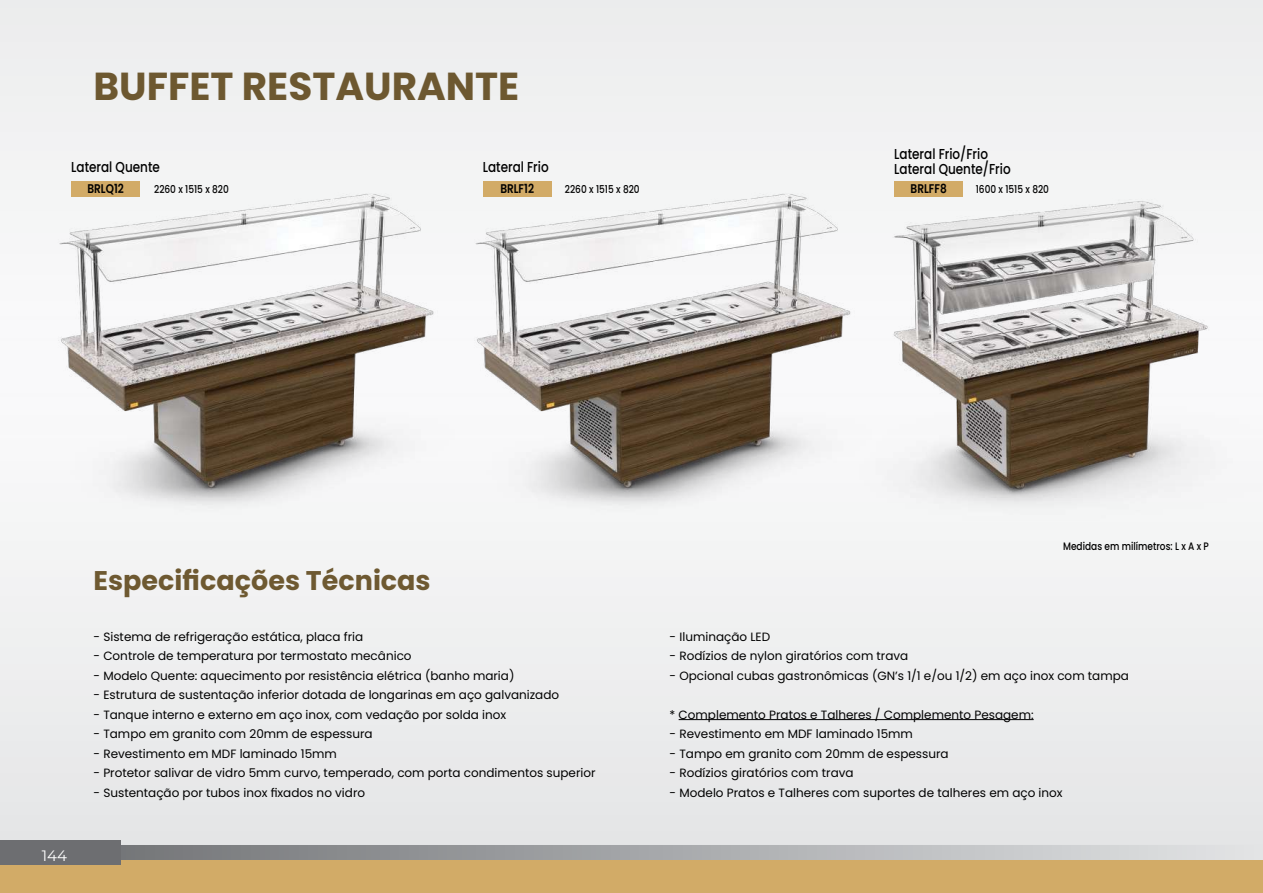
<style>
.page{position:relative;width:1263px;height:893px;background:#fff}
.page>*{position:absolute;margin:0;border:0;box-sizing:border-box;transform-origin:0 0}
.t1{font:700 39px "Poppins";color:#6d5830}
.t2{font:700 27px "Poppins";color:#6e5931}
.t3{font:15px "Montserrat";color:#fff}
.t4{font:500 14.4px/15px "Poppins";color:#000;scale:.83 1}
.t5{font:600 12.6px "Poppins";color:#000;scale:.83 1}
.t6{font:12px "Poppins";color:#000}
.t7{font:500 10.8px "Poppins";color:#000;scale:.83 1}
</style>
<div class="page">
<hr style="left:679px;top:719px;width:355px;height:1px;background:#000">
<img style="left:508px;top:182px;width:276px;height:350px">
<img style="left:0;top:182px;width:508px;height:350px">
<img style="left:784px;top:182px;width:479px;height:350px">
<div style="left:0;top:859px;width:1263px;height:34px;background:#d2ab67"></div>
<svg style="left:120px;top:845px;width:1143px;height:15px"></svg>
<div style="left:0;top:840px;width:120px;height:25px;background:#6d6e71"></div>
<div style="left:71px;top:181px;width:69px;height:15px;background:#d2ab67"></div>
<div style="left:483px;top:181px;width:69px;height:15px;background:#d2ab67"></div>
<div style="left:894px;top:181px;width:69px;height:16px;background:#d2ab67"></div>
<hr style="left:1262px;top:859px;width:1px;height:34px;background:#d2ab67">
<h1 class="t1" style="left:94px;top:64px;width:427px">BUFFET RESTAURANTE</h1>
<p class="t4" style="left:71px;top:160px;width:108px">Lateral Quente</p>
<p class="t4" style="left:483px;top:160px;width:81px">Lateral Frio</p>
<p class="t4" style="left:894px;top:146px;width:142px">Lateral Frio/Frio<br>Lateral Quente/Frio</p>
<p class="t5" style="left:87px;top:181px;width:45px">BRLQ12</p>
<p class="t5" style="left:500px;top:181px;width:42px">BRLF12</p>
<p class="t5" style="left:911px;top:182px;width:45px">BRLFF8</p>
<p class="t7" style="left:154px;top:183px;width:92px">2260 x 1515 x 820</p>
<p class="t7" style="left:565px;top:183px;width:92px">2260 x 1515 x 820</p>
<p class="t7" style="left:976px;top:183px;width:90px">1600 x 1515 x 820</p>
<p class="t7" style="left:1063px;top:539px;width:177px">Medidas em milímetros: L x A x P</p>
<p class="t3" style="left:42px;top:846px;width:27px">144</p>
<h2 class="t2" style="left:94px;top:565px;width:339px">Especificações Técnicas</h2>
<p class="t6" style="left:94px;top:629px;width:271px">- Sistema de refrigeração estática, placa fria</p>
<p class="t6" style="left:94px;top:649px;width:320px">- Controle de temperatura por termostato mecânico</p>
<p class="t6" style="left:94px;top:668px;width:422px">- Modelo Quente: aquecimento por resistência elétrica (banho maria)</p>
<p class="t6" style="left:94px;top:688px;width:467px">- Estrutura de sustentação inferior dotada de longarinas em aço galvanizado</p>
<p class="t6" style="left:94px;top:707px;width:414px">- Tanque interno e externo em aço inox, com vedação por solda inox</p>
<p class="t6" style="left:94px;top:727px;width:281px">- Tampo em granito com 20mm de espessura</p>
<p class="t6" style="left:94px;top:746px;width:245px">- Revestimento em MDF laminado 15mm</p>
<p class="t6" style="left:94px;top:766px;width:504px">- Protetor salivar de vidro 5mm curvo, temperado, com porta condimentos superior</p>
<p class="t6" style="left:94px;top:785px;width:273px">- Sustentação por tubos inox fixados no vidro</p>
<p class="t6" style="left:670px;top:629px;width:102px">- Iluminação LED</p>
<p class="t6" style="left:670px;top:649px;width:240px">- Rodízios de nylon giratórios com trava</p>
<p class="t6" style="left:670px;top:668px;width:461px">- Opcional cubas gastronômicas (GN’s 1/1 e/ou 1/2) em aço inox com tampa</p>
<p class="t6" style="left:670px;top:707px;width:366px">* Complemento Pratos e Talheres / Complemento Pesagem:</p>
<p class="t6" style="left:670px;top:727px;width:245px">- Revestimento em MDF laminado 15mm</p>
<p class="t6" style="left:670px;top:746px;width:281px">- Tampo em granito com 20mm de espessura</p>
<p class="t6" style="left:670px;top:766px;width:186px">- Rodízios giratórios com trava</p>
<p class="t6" style="left:670px;top:785px;width:395px">- Modelo Pratos e Talheres com suportes de talheres em aço inox</p>
</div>
